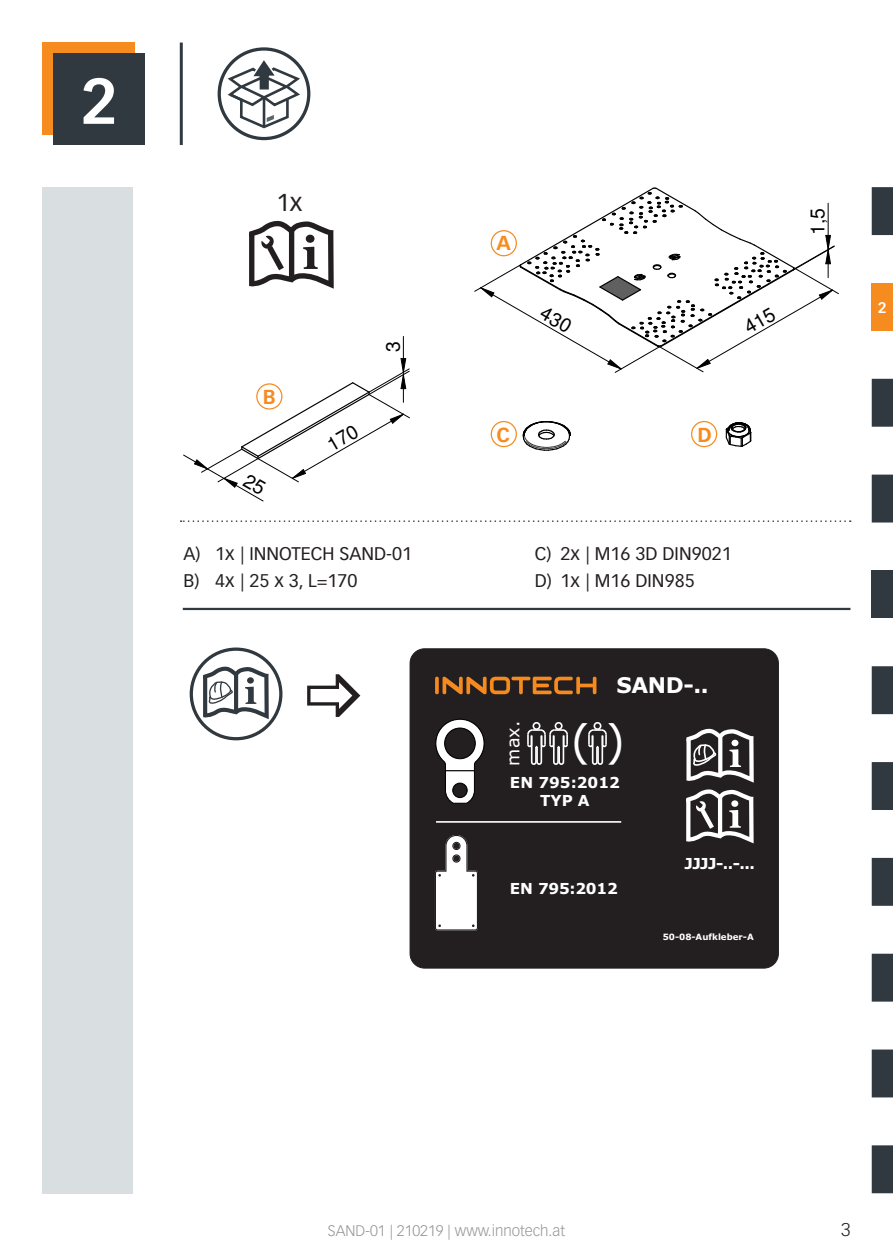
<style>
.page{position:relative;width:893px;height:1259px;background:#fff}
.page>*{position:absolute;margin:0;border:0;box-sizing:border-box;transform-origin:0 0}
.t1{font:700 63px "Vectora LT Pro";color:#fff}
.t2{font:43.2px "Verdana";color:#fff}
.Fließtext_6_9{font:24px "Vectora LT Pro";color:#231f20}
.t3{font:700 21.6px "Verdana";color:#fff}
.t4{font:700 19.8px "Vectora LT Pro";color:#f68b1f}
.t5{font:19.5px "Helvetica";color:#000}
.Fließtext_6_9-2{font:18px "Vectora LT Pro";color:#231f20}
.t6{font:300 18px "Vectora LT Pro";color:#231f20}
.t7{font:17.7px "Verdana";color:#fff}
.t8{font:700 15.3px/18.3px "Verdana";letter-spacing:-.015em;color:#fff;text-align:center}
.t9{font:300 15px "Vectora LT Pro";color:#939598}
.t10{font:700 15px "Vectora LT Pro";color:#fff}
.t11{font:700 8.7px "Verdana";color:#fff}
</style>
<div class="page">
<div style="left:43px;top:43px;width:92px;height:92px;background:#f68b1f"></div>
<hr style="left:180px;top:43px;width:3px;height:102px;background:#313940">
<div style="left:43px;top:187px;width:90px;height:1006px;background:#d9dee1"></div>
<svg style="left:872px;top:187px;width:21px;height:1006px"></svg>
<div style="left:872px;top:283px;width:21px;height:48px;background:#f68b1f"></div>
<div style="left:872px;top:570px;width:21px;height:48px;background:#313940"></div>
<div style="left:54px;top:54px;width:91px;height:91px;background:#313940"></div>
<svg style="left:218px;top:47px;width:92px;height:93px"></svg>
<hr style="left:263px;top:97px;width:2px;height:30px;background:#313940">
<svg style="left:190px;top:647px;width:92px;height:93px"></svg>
<hr style="left:183px;top:608px;width:667px;height:2px;background:#313940">
<svg style="left:725px;top:422px;width:27px;height:25px"></svg>
<svg style="left:522px;top:421px;width:49px;height:30px"></svg>
<hr style="left:403px;top:336px;width:1px;height:66px;background:#000">
<svg style="left:181px;top:520px;width:670px;height:2px"></svg>
<div style="left:491px;top:421px;width:26px;height:26px;border:1px solid #f68b1f;border-radius:50%"></div>
<div style="left:691px;top:421px;width:26px;height:26px;border:1px solid #f68b1f;border-radius:50%"></div>
<div style="left:410px;top:649px;width:368px;height:319px;background:#231f20;border-radius:15px"></div>
<div style="left:410px;top:648px;width:369px;height:320px;border:1px solid #231f20;border-radius:15px"></div>
<div style="left:532px;top:722px;width:8px;height:8px;border:2px solid #fff;border-radius:50%"></div>
<div style="left:593px;top:722px;width:8px;height:8px;border:2px solid #fff;border-radius:50%"></div>
<svg style="left:588px;top:728px;width:19px;height:37px"></svg>
<svg style="left:443px;top:676px;width:153px;height:18px"></svg>
<svg style="left:435px;top:676px;width:4px;height:18px"></svg>
<svg style="left:435px;top:835px;width:43px;height:96px"></svg>
<svg style="left:435px;top:719px;width:50px;height:85px"></svg>
<hr style="left:436px;top:821px;width:185px;height:1px;background:#fff">
<svg style="left:686px;top:789px;width:68px;height:54px"></svg>
<svg style="left:686px;top:728px;width:68px;height:54px"></svg>
<div style="left:555px;top:722px;width:8px;height:8px;border:2px solid #fff;border-radius:50%"></div>
<svg style="left:527px;top:728px;width:41px;height:37px"></svg>
<svg style="left:249px;top:220px;width:85px;height:69px"></svg>
<svg style="left:183px;top:358px;width:227px;height:144px"></svg>
<svg style="left:474px;top:187px;width:365px;height:186px"></svg>
<p class="t1" style="left:81px;top:63px;width:39px">2</p>
<p class="Fließtext_6_9" style="left:276px;top:188px;width:27px">1x</p>
<p class="t4" style="left:263px;top:385px;width:14px">B</p>
<p class="t5" style="left:386px;top:352px;width:12px;rotate:-90deg">3</p>
<p class="Fließtext_6_9-2" style="left:183px;top:542px;width:230px">A) 1x | INNOTECH SAND-01</p>
<p class="Fließtext_6_9-2" style="left:183px;top:569px;width:176px">B) 4x | 25 x 3, L=170</p>
<p class="t4" style="left:497px;top:231px;width:16px">A</p>
<p class="t4" style="left:497px;top:422px;width:15px">C</p>
<p class="t4" style="left:698px;top:422px;width:16px">D</p>
<p class="Fließtext_6_9-2" style="left:535px;top:542px;width:198px">C) 2x | M16 3D DIN9021</p>
<p class="Fließtext_6_9-2" style="left:535px;top:569px;width:161px">D) 1x | M16 DIN985</p>
<p class="t7" style="left:506px;top:765px;width:46px;rotate:-90deg">max.</p>
<p class="t3" style="left:616px;top:673px;width:94px">SAND-..</p>
<p class="t2" style="left:571px;top:723px;width:56px">( )</p>
<p class="t8" style="left:510px;top:773px;width:111px">EN 795:2012<br>TYP A</p>
<p class="t8" style="left:510px;top:879px;width:109px">EN 795:2012</p>
<p class="t8" style="left:684px;top:855px;width:72px">JJJJ-..-...</p>
<p class="t11" style="left:663px;top:931px;width:93px">50-08-Aufkleber-A</p>
<p class="t5" style="left:811px;top:235px;width:29px;rotate:-90deg">1,5</p>
<p class="t10" style="left:878px;top:298px;width:10px">2</p>
<p class="t9" style="left:328px;top:1221px;width:239px">SAND-01 | 210219 | www.innotech.at</p>
<p class="t6" style="left:841px;top:1218px;width:11px">3</p>
</div>
